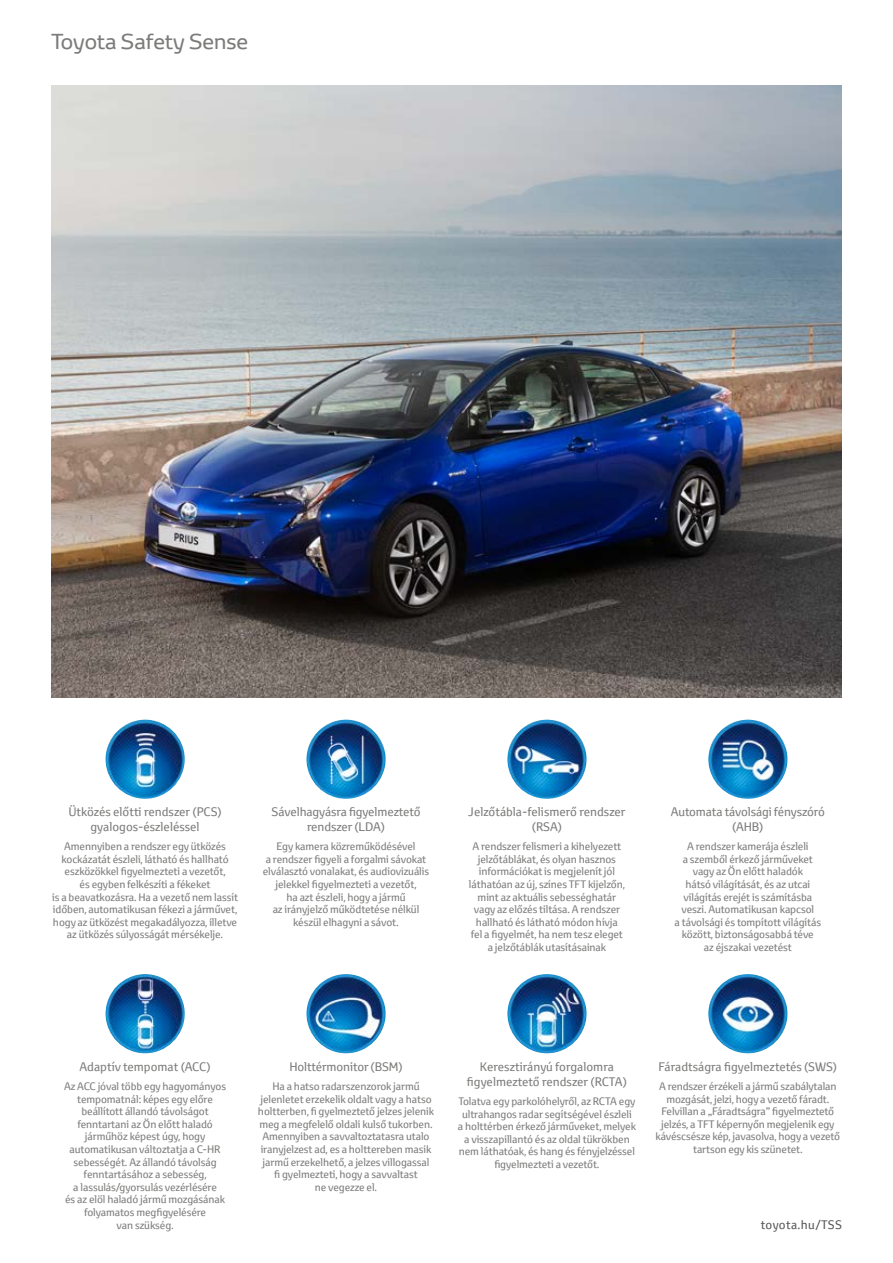
<style>
.page{position:relative;width:893px;height:1263px;background:#fff}
.page>*{position:absolute;margin:0;border:0;box-sizing:border-box;transform-origin:0 0}
.t1{font:21px "Toyota Display";color:#7b7b7a}
.t2{font:12px/15px "Toyota Text";color:#7b7b7a;text-align:center}
.t3{font:12px "Toyota Text";letter-spacing:.03em;color:#565656}
.t4{font:10.5px/12.6px "Toyota Text";letter-spacing:-.01em;color:#7b7b7a;text-align:center}
</style>
<div class="page">
<img style="left:51px;top:85px;width:791px;height:612px">
<img style="left:708px;top:719px;width:79px;height:80px;border-radius:40px">
<img style="left:306px;top:719px;width:80px;height:80px;border-radius:40px">
<img style="left:306px;top:974px;width:80px;height:79px;border-radius:40px">
<img style="left:106px;top:719px;width:79px;height:80px;border-radius:40px">
<img style="left:106px;top:974px;width:79px;height:79px;border-radius:40px">
<img style="left:507px;top:719px;width:80px;height:80px;border-radius:40px">
<img style="left:507px;top:974px;width:80px;height:79px;border-radius:40px">
<img style="left:708px;top:974px;width:79px;height:79px;border-radius:40px">
<h1 class="t1" style="left:51px;top:28px;width:199px">Toyota Safety Sense</h1>
<p class="t2" style="left:68px;top:804px;width:155px">Ütközés előtti rendszer (PCS) gyalogos‑észleléssel</p>
<p class="t4" style="left:52px;top:840px;width:187px">Amennyiben a rendszer egy ütközés kockázatát észleli, látható és hallható eszközökkel figyelmezteti a vezetőt,<br>és egyben felkészíti a fékeket<br>is a beavatkozásra. Ha a vezető nem lassít időben, automatikusan fékezi a járművet, hogy az ütközést megakadályozza, illetve az ütközés súlyosságát mérsékelje.</p>
<p class="t2" style="left:272px;top:804px;width:150px">Sávelhagyásra figyelmeztető rendszer (LDA)</p>
<p class="t4" style="left:263px;top:840px;width:168px">Egy kamera közreműködésével<br>a rendszer figyeli a forgalmi sávokat elválasztó vonalakat, és audiovizuális jelekkel figyelmezteti a vezetőt,<br>ha azt észleli, hogy a jármű<br>az irányjelző működtetése nélkül készül elhagyni a sávot.</p>
<p class="t2" style="left:468px;top:804px;width:159px">Jelzőtábla‑felismerő rendszer (RSA)</p>
<p class="t4" style="left:469px;top:840px;width:157px">A rendszer felismeri a kihelyezett jelzőtáblákat, és olyan hasznos információkat is megjelenít jól láthatóan az új, színes TFT kijelzőn, mint az aktuális sebességhatár vagy az előzés tiltása. A rendszer hallható és látható módon hívja fel a figyelmét, ha nem tesz eleget a jelzőtáblák utasításainak</p>
<p class="t2" style="left:671px;top:804px;width:156px">Automata távolsági fényszóró (AHB)</p>
<p class="t4" style="left:675px;top:840px;width:148px">A rendszer kamerája észleli<br>a szemből érkező járműveket vagy az Ön előtt haladók<br>hátsó világítását, és az utcai világítás erejét is számításba veszi. Automatikusan kapcsol<br>a távolsági és tompított világítás között, biztonságosabbá téve<br>az éjszakai vezetést</p>
<p class="t2" style="left:80px;top:1059px;width:133px">Adaptív tempomat (ACC)</p>
<p class="t4" style="left:64px;top:1080px;width:164px">Az ACC jóval több egy hagyományos tempomatnál: képes egy előre beállított állandó távolságot fenntartani az Ön előtt haladó járműhöz képest úgy, hogy automatikusan változtatja a C‑HR sebességét. Az állandó távolság fenntartásához a sebesség,<br>a lassulás/gyorsulás vezérlésére<br>és az elöl haladó jármű mozgásának folyamatos megfigyelésére<br>van szükség.</p>
<p class="t2" style="left:289px;top:1059px;width:115px">Holttérmonitor (BSM)</p>
<p class="t4" style="left:258px;top:1080px;width:178px">Ha a hatso radarszenzorok jarmű jelenletet erzekelik oldalt vagy a hatso holtterben, fi gyelmeztető jelzes jelenik meg a megfelelő oldali kulső tukorben.<br>Amennyiben a savvaltoztatasra utalo iranyjelzest ad, es a holttereben masik jarmű erzekelhető, a jelzes villogassal<br>fi gyelmezteti, hogy a savvaltast<br>ne vegezze el.</p>
<p class="t2" style="left:467px;top:1059px;width:161px">Keresztirányú forgalomra figyelmeztető rendszer (RCTA)</p>
<p class="t4" style="left:458px;top:1095px;width:179px">Tolatva egy parkolóhelyről, az RCTA egy ultrahangos radar segítségével észleli<br>a holttérben érkező járműveket, melyek a visszapillantó és az oldal tükrökben nem láthatóak, és hang és fényjelzéssel figyelmezteti a vezetőt.</p>
<p class="t2" style="left:658px;top:1059px;width:180px">Fáradtságra figyelmeztetés (SWS)</p>
<p class="t4" style="left:656px;top:1080px;width:186px">A rendszer érzékeli a jármű szabálytalan mozgását, jelzi, hogy a vezető fáradt.<br>Felvillan a „Fáradtságra” figyelmeztető jelzés, a TFT képernyőn megjelenik egy kávéscsésze kép, javasolva, hogy a vezető tartson egy kis szünetet.</p>
<p class="t3" style="left:761px;top:1216px;width:83px">toyota.hu/TSS</p>
</div>
